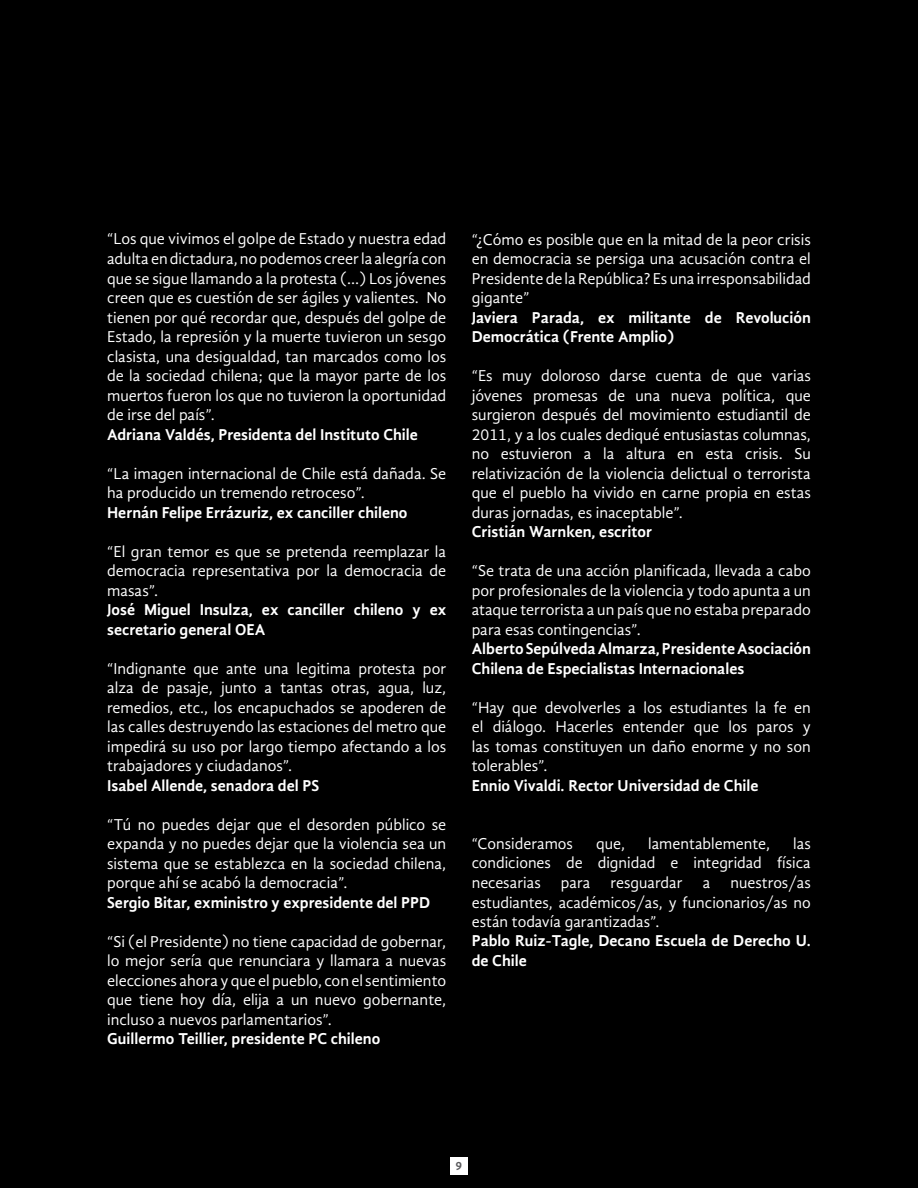
<style>
.page{position:relative;width:918px;height:1188px;background:#000}
.page>*{position:absolute;margin:0;border:0;box-sizing:border-box;transform-origin:0 0}
.t1{font:16.2px/19.5px "Gandhi Sans";color:#fff;text-align:justify}
.t2{font:700 16.2px/19.5px "Gandhi Sans";color:#fff}
.t3{font:700 12.3px "Gandhi Sans";color:#59595c}
</style>
<div class="page">
<div style="left:450px;top:1158px;width:18px;height:17px;background:#fff"></div>
<p class="t1" style="left:107px;top:229px;width:341px">“Los que vivimos el golpe de Estado y nuestra edad adulta en dictadura, no podemos creer la alegría con que se sigue llamando a la protesta (…) Los jóvenes creen que es cuestión de ser ágiles y valientes. No tienen por qué recordar que, después del golpe de Estado, la represión y la muerte tuvieron un sesgo clasista, una desigualdad, tan marcados como los de la sociedad chilena; que la mayor parte de los muertos fueron los que no tuvieron la oportunidad de irse del país”.</p>
<p class="t2" style="left:107px;top:424px;width:312px">Adriana Valdés, Presidenta del Instituto Chile</p>
<p class="t1" style="left:107px;top:463px;width:341px">“La imagen internacional de Chile está dañada. Se ha producido un tremendo retroceso”.</p>
<p class="t2" style="left:107px;top:502px;width:302px">Hernán Felipe Errázuriz, ex canciller chileno</p>
<p class="t1" style="left:107px;top:541px;width:341px">“El gran temor es que se pretenda reemplazar la democracia representativa por la democracia de masas”.</p>
<p class="t2" style="left:107px;top:600px;width:341px">José Miguel Insulza, ex canciller chileno y ex secretario general OEA</p>
<p class="t1" style="left:107px;top:658px;width:341px">“Indignante que ante una legitima protesta por alza de pasaje, junto a tantas otras, agua, luz, remedios, etc., los encapuchados se apoderen de las calles destruyendo las estaciones del metro que impedirá su uso por largo tiempo afectando a los trabajadores y ciudadanos”.</p>
<p class="t2" style="left:107px;top:775px;width:214px">Isabel Allende, senadora del PS</p>
<p class="t1" style="left:107px;top:814px;width:341px">“Tú no puedes dejar que el desorden público se expanda y no puedes dejar que la violencia sea un sistema que se establezca en la sociedad chilena, porque ahí se acabó la democracia”.</p>
<p class="t2" style="left:107px;top:892px;width:325px">Sergio Bitar, exministro y expresidente del PPD</p>
<p class="t1" style="left:107px;top:931px;width:341px">“Si (el Presidente) no tiene capacidad de gobernar, lo mejor sería que renunciara y llamara a nuevas elecciones ahora y que el pueblo, con el sentimiento que tiene hoy día, elija a un nuevo gobernante, incluso a nuevos parlamentarios”.</p>
<p class="t2" style="left:107px;top:1029px;width:275px">Guillermo Teillier, presidente PC chileno</p>
<p class="t1" style="left:472px;top:229px;width:341px">“¿Cómo es posible que en la mitad de la peor crisis en democracia se persiga una acusación contra el Presidente de la República? Es una irresponsabilidad gigante”</p>
<p class="t2" style="left:472px;top:307px;width:341px">Javiera Parada, ex militante de Revolución<br>Democrática (Frente Amplio)</p>
<p class="t1" style="left:472px;top:366px;width:341px">“Es muy doloroso darse cuenta de que varias jóvenes promesas de una nueva política, que surgieron después del movimiento estudiantil de 2011, y a los cuales dediqué entusiastas columnas, no estuvieron a la altura en esta crisis. Su relativización de la violencia delictual o terrorista que el pueblo ha vivido en carne propia en estas duras jornadas, es inaceptable”.</p>
<p class="t2" style="left:472px;top:522px;width:182px">Cristián Warnken, escritor</p>
<p class="t1" style="left:472px;top:561px;width:341px">“Se trata de una acción planificada, llevada a cabo por profesionales de la violencia y todo apunta a un ataque terrorista a un país que no estaba preparado para esas contingencias”.</p>
<p class="t2" style="left:472px;top:639px;width:341px">Alberto Sepúlveda Almarza, Presidente Asociación<br>Chilena de Especialistas Internacionales</p>
<p class="t1" style="left:472px;top:698px;width:341px">“Hay que devolverles a los estudiantes la fe en el diálogo. Hacerles entender que los paros y las tomas constituyen un daño enorme y no son tolerables”.</p>
<p class="t2" style="left:472px;top:775px;width:288px">Ennio Vivaldi. Rector Universidad de Chile</p>
<p class="t1" style="left:472px;top:834px;width:341px;text-indent:322px">las condiciones de dignidad e integridad física necesarias para resguardar a nuestros/as estudiantes, académicos/as, y funcionarios/as no están todavía garantizadas”.</p>
<p class="t2" style="left:472px;top:931px;width:341px">Pablo Ruiz-Tagle, Decano Escuela de Derecho U. de Chile</p>
<p class="t1" style="left:472px;top:834px;width:103px">“Consideramos</p>
<p class="t1" style="left:596px;top:834px;width:30px">que,</p>
<p class="t1" style="left:648px;top:834px;width:124px">lamentablemente,</p>
<p class="t3" style="left:456px;top:1159px;width:8px">9</p>
</div>
